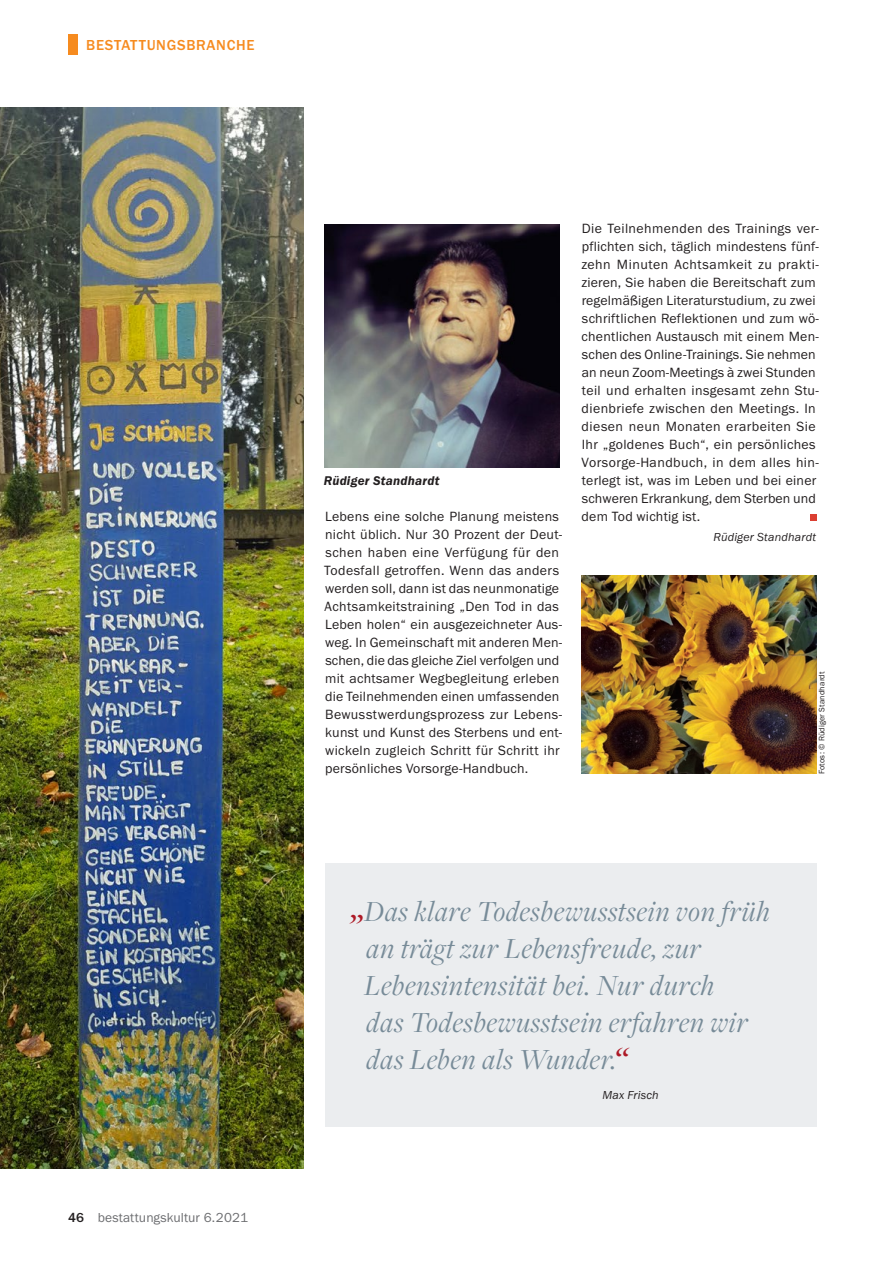
<style>
.page{position:relative;width:893px;height:1263px;background:#fff}
.page>*{position:absolute;margin:0;border:0;box-sizing:border-box;transform-origin:0 0}
.t1{font:italic 500 36.15px "Freight Disp Pro";color:#ad1926}
.t2{font:italic 30.3px/37px "Freight Disp Pro";letter-spacing:.02em;color:#778b98}
.t3{font:500 15px "Franklin Gothic URW";letter-spacing:.045em;color:#f68b1f}
.t4{font:13.8px/18px "Franklin Gothic URW Boo";letter-spacing:.015em;color:#231f20}
.t5{font:13.5px "Franklin Gothic URW Boo";letter-spacing:.01em;color:#6c6d70}
.t6{font:13.2px "Franklin Gothic URW Dem Ita";letter-spacing:.015em;color:#231f20}
.t7{font:12px "Franklin Gothic URW Boo Ita";letter-spacing:.015em;color:#231f20}
.t8{font:8.25px "Franklin Gothic URW Boo";letter-spacing:.015em;color:#231f20}
.s1{font-family:"Franklin Gothic URW";font-weight:500;color:#231f20}
.s2{font-weight:500;font-size:36.15px;color:#ad1926}
</style>
<div class="page">
<img style="left:0;top:107px;width:303px;height:1061px">
<div style="left:325px;top:863px;width:491px;height:263px;background:#ebedef"></div>
<div style="left:810px;top:514px;width:6px;height:7px;background:#db3f32"></div>
<img style="left:325px;top:224px;width:235px;height:243px">
<img style="left:581px;top:575px;width:235px;height:198px">
<div style="left:68px;top:34px;width:9px;height:21px;background:#f68b1f"></div>
<p class="t3" style="left:86px;top:35px;width:170px">BESTATTUNGSBRANCHE</p>
<p class="t5" style="left:68px;top:1209px;width:181px"><span class="s1">46</span> bestattungskultur 6.2021</p>
<p class="t6" style="left:324px;top:472px;width:117px">Rüdiger Standhardt</p>
<p class="t4" style="left:324px;top:507px;width:240px">Lebens eine solche Planung meistens nicht üblich. Nur 30 Prozent der Deut&shy;schen haben eine Verfügung für den Todesfall getroffen. Wenn das anders werden soll, dann ist das neunmonatige Achtsamkeitstraining „Den Tod in das Leben holen“ ein ausgezeichneter Aus&shy;weg. In Gemeinschaft mit anderen Men&shy;schen, die das gleiche Ziel verfolgen und mit achtsamer Wegbegleitung erleben die Teilnehmenden einen umfassenden Bewusstwerdungsprozess zur Lebens&shy;kunst und Kunst des Sterbens und ent&shy;wickeln zugleich Schritt für Schritt ihr persönliches Vorsorge-Handbuch.</p>
<p class="t4" style="left:581px;top:219px;width:239px">Die Teilnehmenden des Trainings ver&shy;pflichten sich, täglich mindestens fünf&shy;zehn Minuten Achtsamkeit zu prakti&shy;zieren, Sie haben die Bereitschaft zum regelmäßigen Literaturstudium, zu zwei schriftlichen Reflektionen und zum wö&shy;chentlichen Austausch mit einem Men&shy;schen des Online-Trainings. Sie nehmen an neun Zoom-Meetings à zwei Stunden teil und erhalten insgesamt zehn Stu&shy;dienbriefe zwischen den Meetings. In diesen neun Monaten erarbeiten Sie Ihr „goldenes Buch“, ein persönliches Vorsorge-Handbuch, in dem alles hin&shy;terlegt ist, was im Leben und bei einer schweren Erkrankung, dem Sterben und dem Tod wichtig ist.</p>
<p class="t7" style="left:713px;top:529px;width:104px">Rüdiger Standhardt</p>
<p class="t8" style="left:816px;top:774px;width:104px;rotate:-90deg">Fotos: © Rüdiger Standhardt</p>
<h2 class="t2" style="left:364px;top:891px;width:407px;text-indent:-13px"><span class="s2">„</span>Das klare Todesbewusstsein von früh an trägt zur Lebensfreude, zur<br>Lebensintensität bei. Nur durch<br>das Todesbewusstsein erfahren wir das Leben als Wunder.</h2>
<h1 class="t1" style="left:614px;top:1036px;width:15px">“</h1>
<p class="t7" style="left:602px;top:1087px;width:58px">Max Frisch</p>
</div>
